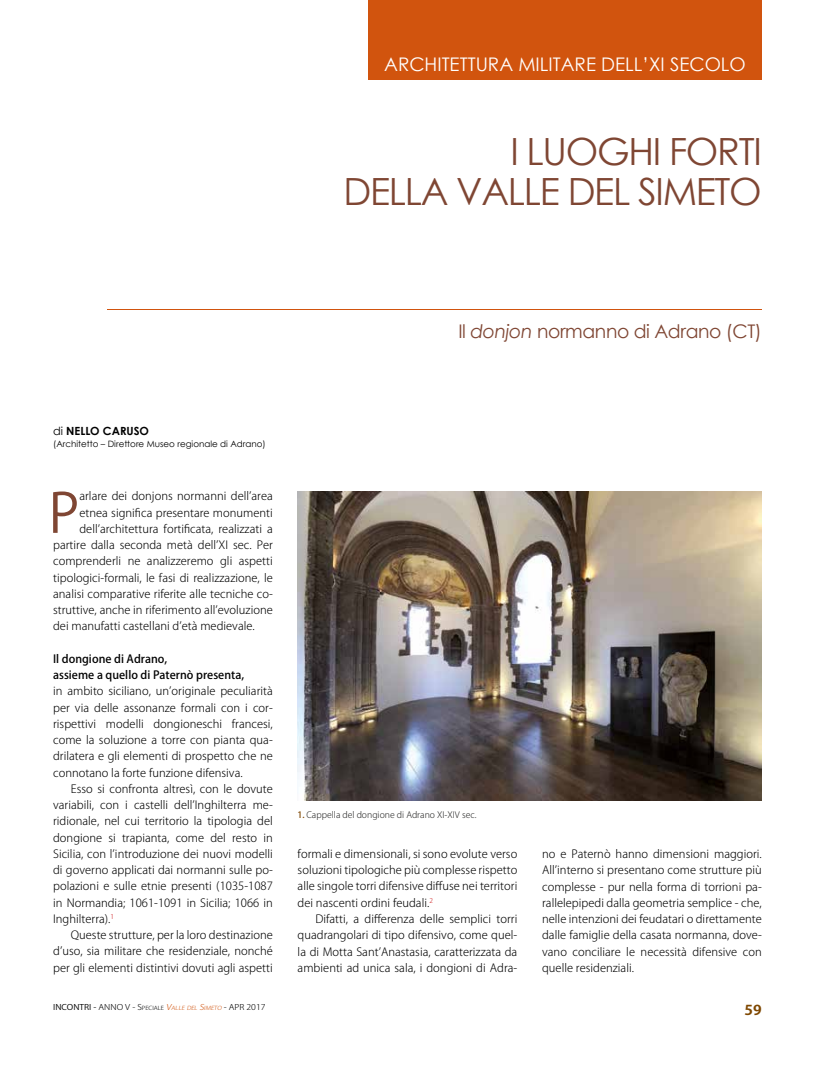
<style>
.page{position:relative;width:815px;height:1081px;background:#fff}
.page>*{position:absolute;margin:0;border:0;box-sizing:border-box;transform-origin:0 0}
.t1{font:53.88px "Koz Go Pro";color:#7f4633}
.t2{font:37.5px/40px "Century Gothic";letter-spacing:-.035em;color:#7f4633;text-align:right}
.t3{font:18.75px "Century Gothic";color:#fff}
.t4{font:18.75px "Century Gothic";letter-spacing:-.02em;color:#7f4633}
.t5{font:700 13.5px "Koz Go Pro";color:#7e4700;scale:1.11 1}
.t6{font:300 11.25px/16.2px "Koz Go Pro";letter-spacing:.005em;color:#000;text-align:justify}
.t7{font:500 11.25px/16.2px "Koz Go Pro";letter-spacing:.005em;color:#000}
.t8{font:700 11.25px "Century Gothic";color:#000}
.t9{font:8.75px "Century Gothic";color:#000}
.t10{font:300 8.75px "Koz Go Pro";color:#282827}
.t11{font:300 7.88px "Koz Go Pro";color:#000;scale:1.11 1}
.s1{font-style:italic}
.s2{font-weight:400}
.s3{font-weight:500;color:#7e4700}
.s4{font-style:inherit}
.s5{font-size:5.5px}
.s6{font-style:italic;color:#d1540e}
.s7{font-style:italic;font-size:5.5px;color:#d1540e}
</style>
<div class="page">
<div style="left:368px;top:0;width:394px;height:79px;background:#d1540e"></div>
<hr style="left:107px;top:309px;width:655px;height:1px;background:#d1540e">
<img style="left:298px;top:491px;width:464px;height:309px">
<h3 class="t3" style="left:384px;top:51px;width:363px">ARCHITETTURA MILITARE DELL’XI SECOLO</h3>
<h2 class="t2" style="left:343px;top:131px;width:420px">I LUOGHI FORTI<br>DELLA VALLE DEL SIMETO</h2>
<h3 class="t4" style="left:458px;top:318px;width:305px">Il <span class="s1">donjon</span> normanno di Adrano (CT)</h3>
<p class="t8" style="left:53px;top:422px;width:97px"><span class="s2">di</span> NELLO CARUSO</p>
<p class="t9" style="left:53px;top:438px;width:214px">(Architetto – Direttore Museo regionale di Adrano)</p>
<h1 class="t1" style="left:49px;top:478px;width:32px">P</h1>
<p class="t6" style="left:79px;top:488px;width:195px">arlare dei donjons normanni dell’area</p>
<p class="t6" style="left:79px;top:504px;width:195px">etnea significa presentare monumenti</p>
<p class="t6" style="left:79px;top:521px;width:195px">dell’architettura fortificata, realizzati a</p>
<p class="t6" style="left:53px;top:537px;width:221px">partire dalla seconda metà dell’XI sec. Per</p>
<p class="t6" style="left:53px;top:553px;width:221px">comprenderli ne analizzeremo gli aspetti</p>
<p class="t6" style="left:53px;top:569px;width:221px">tipologici-formali, le fasi di realizzazione, le</p>
<p class="t6" style="left:53px;top:586px;width:221px">analisi comparative riferite alle tecniche co-</p>
<p class="t6" style="left:53px;top:602px;width:221px">struttive, anche in riferimento all’evoluzione</p>
<p class="t6" style="left:53px;top:618px;width:203px">dei manufatti castellani d’età medievale.</p>
<p class="t7" style="left:53px;top:651px;width:193px">Il dongione di Adrano,<br>assieme a quello di Paternò presenta,</p>
<p class="t6" style="left:53px;top:683px;width:221px">in ambito siciliano, un’originale peculiarità per via delle assonanze formali con i cor&shy;rispettivi modelli dongioneschi francesi, come la soluzione a torre con pianta qua&shy;drilatera e gli elementi di prospetto che ne connotano la forte funzione difensiva.</p>
<p class="t6" style="left:53px;top:780px;width:221px;text-indent:18px">Esso si confronta altresì, con le dovute variabili, con i castelli dell’Inghilterra me&shy;ridionale, nel cui territorio la tipologia del dongione si trapianta, come del resto in Sicilia, con l’introduzione dei nuovi modelli di governo applicati dai normanni sulle po&shy;polazioni e sulle etnie presenti (1035-1087 in Normandia; 1061-1091 in Sicilia; 1066 in Inghilterra).<sup>1</sup></p>
<p class="t6" style="left:53px;top:927px;width:221px;text-indent:18px">Queste strutture, per la loro destinazione d’uso, sia militare che residenziale, nonché per gli elementi distintivi dovuti agli aspetti</p>
<p class="t10" style="left:297px;top:808px;width:180px"><span class="s3">1.</span> Cappella del dongione di Adrano XI-XIV sec.</p>
<p class="t6" style="left:298px;top:846px;width:221px">formali e dimensionali, si sono evolute verso soluzioni tipologiche più complesse rispetto alle singole torri difensive diffuse nei territori dei nascenti ordini feudali.<sup>2</sup></p>
<p class="t6" style="left:298px;top:911px;width:221px;text-indent:18px">Difatti, a differenza delle semplici torri quadrangolari di tipo difensivo, come quel&shy;la di Motta Sant’Anastasia, caratterizzata da ambienti ad unica sala, i dongioni di Adra-</p>
<p class="t6" style="left:542px;top:846px;width:221px">no e Paternò hanno dimensioni maggiori.<br>All’interno si presentano come strutture più complesse - pur nella forma di torrioni pa&shy;rallelepipedi dalla geometria semplice - che, nelle intenzioni dei feudatari o direttamente dalle famiglie della casata normanna, dove&shy;vano conciliare le necessità difensive con quelle residenziali.</p>
<p class="t11" style="left:53px;top:1002px;width:193px"><span class="s2">INCONTRI -</span> ANNO V - <span class="s4">S</span><span class="s5">PECIALE</span> <span class="s6">V</span><span class="s7">ALLE DEL</span> <span class="s6">S</span><span class="s7">IMETO</span> - APR 2017</p>
<p class="t5" style="left:744px;top:1001px;width:17px">59</p>
</div>
